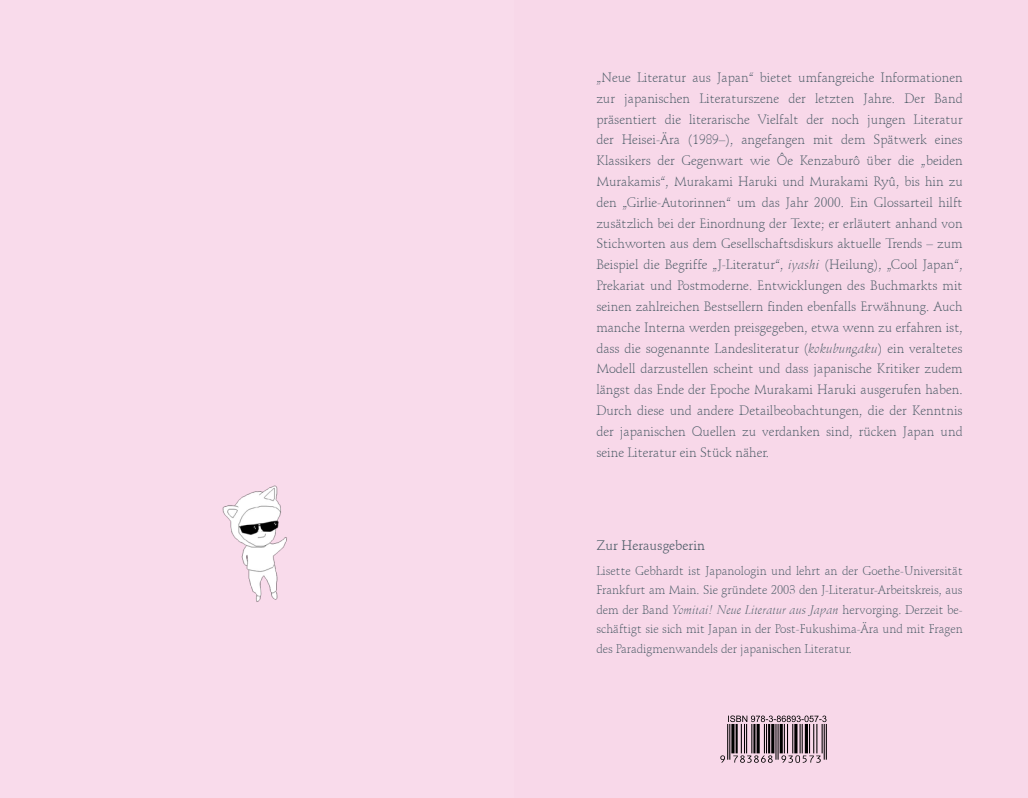
<style>
.page{position:relative;width:1028px;height:798px;background:#fff}
.page>*{position:absolute;margin:0;border:0;box-sizing:border-box;transform-origin:0 0}
.t1{font:13.5px "Schneidler BT";color:#4d5d68}
.t2{font:300 13.25px/20.8px "Schneidler BT";color:#4d5d68;text-align:justify}
.t3{font:300 12.25px/19.6px "Schneidler BT";color:#4d5d68;text-align:justify}
.s1{font-style:italic}
</style>
<div class="page">
<div style="left:0;top:0;width:514px;height:797px;background:#f9dbeb"></div>
<img style="left:222px;top:485px;width:65px;height:117px">
<div style="left:514px;top:0;width:514px;height:797px;background:#f8d8e9"></div>
<svg style="left:720px;top:715px;width:107px;height:47px"></svg>
<p class="t2" style="left:596px;top:67px;width:368px">„Neue Literatur aus Japan“ bietet umfangreiche Informationen zur japanischen Literaturszene der letzten Jahre. Der Band präsentiert die literarische Vielfalt der noch jungen Literatur der Heisei-Ära (1989–), angefangen mit dem Spätwerk eines Klassikers der Gegenwart wie Ôe Kenzaburô über die „beiden Murakamis“, Murakami Haruki und Murakami Ryû, bis hin zu den „Girlie-Autorinnen“ um das Jahr 2000. Ein Glossarteil hilft zusätzlich bei der Einordnung der Texte; er erläutert anhand von Stichworten aus dem Gesellschaftsdiskurs aktuelle Trends – zum Beispiel die Begriffe „J-Literatur“, <span class="s1">iyashi</span> (Heilung), „Cool Japan“, Prekariat und Postmoderne. Entwicklungen des Buchmarkts mit seinen zahlreichen Bestsellern finden ebenfalls Erwähnung. Auch manche Interna werden preisgegeben, etwa wenn zu erfahren ist, dass die sogenannte Landesliteratur (<span class="s1">kokubungaku</span>) ein veraltetes Modell darzustellen scheint und dass japanische Kritiker zudem längst das Ende der Epoche Murakami Haruki ausgerufen haben.<br>Durch diese und andere Detailbeobachtungen, die der Kenntnis der japanischen Quellen zu verdanken sind, rücken Japan und seine Literatur ein Stück näher.</p>
<p class="t1" style="left:596px;top:536px;width:110px">Zur Herausgeberin</p>
<p class="t3" style="left:596px;top:560px;width:368px">Lisette Gebhardt ist Japanologin und lehrt an der Goethe-Universität Frankfurt am Main. Sie gründete 2003 den J-Literatur-Arbeitskreis, aus dem der Band <span class="s1">Yomitai! Neue Literatur aus Japan</span> hervorging. Derzeit be&shy;schäftigt sie sich mit Japan in der Post-Fukushima-Ära und mit Fragen des Paradigmenwandels der japanischen Literatur.</p>
</div>
